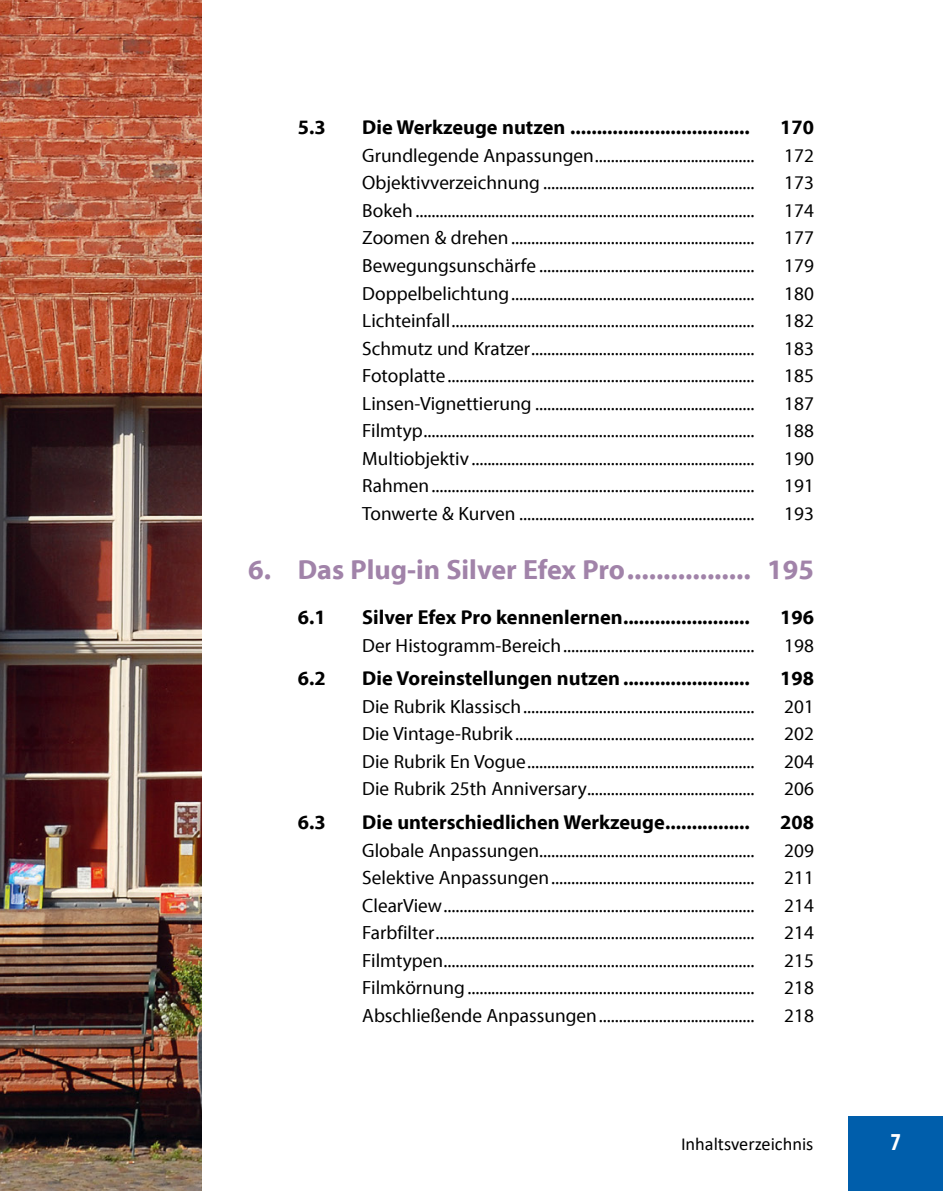
<style>
.page{position:relative;width:943px;height:1191px;background:#fff}
.page>*{position:absolute;margin:0;border:0;box-sizing:border-box;transform-origin:0 0}
.t1{font:700 28px "Myriad Pro";color:#a183a9}
.t2{font:700 condensed 24.5px "Myriad Pro";color:#fff}
.t3{font:700 20.3px "Myriad Pro";color:#000}
.t4{font:19.25px "Myriad Pro";color:#000}
.t5{font:18.38px "Calibri";color:#000}
</style>
<div class="page">
<div style="left:848px;top:1116px;width:95px;height:75px;background:#005eab"></div>
<img style="left:0;top:0;width:201px;height:1191px">
<p class="t3" style="left:298px;top:114px;width:29px">5.3</p>
<p class="t3" style="left:362px;top:114px;width:389px">Die Werkzeuge nutzen ..................................</p>
<p class="t3" style="left:780px;top:114px;width:35px">170</p>
<p class="t4" style="left:362px;top:143px;width:393px">Grundlegende Anpassungen........................................</p>
<p class="t4" style="left:784px;top:143px;width:31px">172</p>
<p class="t4" style="left:362px;top:171px;width:393px">Objektivverzeichnung .....................................................</p>
<p class="t4" style="left:784px;top:171px;width:31px">173</p>
<p class="t4" style="left:362px;top:199px;width:393px">Bokeh .....................................................................................</p>
<p class="t4" style="left:784px;top:199px;width:31px">174</p>
<p class="t4" style="left:362px;top:226px;width:393px">Zoomen &amp; drehen .............................................................</p>
<p class="t4" style="left:784px;top:226px;width:31px">177</p>
<p class="t4" style="left:362px;top:254px;width:393px">Bewegungsunschärfe ......................................................</p>
<p class="t4" style="left:784px;top:254px;width:31px">179</p>
<p class="t4" style="left:362px;top:281px;width:393px">Doppelbelichtung.............................................................</p>
<p class="t4" style="left:784px;top:281px;width:31px">180</p>
<p class="t4" style="left:362px;top:309px;width:393px">Lichteinfall............................................................................</p>
<p class="t4" style="left:784px;top:309px;width:31px">182</p>
<p class="t4" style="left:362px;top:336px;width:393px">Schmutz und Kratzer........................................................</p>
<p class="t4" style="left:784px;top:336px;width:31px">183</p>
<p class="t4" style="left:362px;top:364px;width:393px">Fotoplatte.............................................................................</p>
<p class="t4" style="left:784px;top:364px;width:31px">185</p>
<p class="t4" style="left:362px;top:391px;width:393px">Linsen-Vignettierung .......................................................</p>
<p class="t4" style="left:784px;top:391px;width:31px">187</p>
<p class="t4" style="left:362px;top:419px;width:393px">Filmtyp...................................................................................</p>
<p class="t4" style="left:784px;top:419px;width:31px">188</p>
<p class="t4" style="left:362px;top:446px;width:393px">Multiobjektiv .......................................................................</p>
<p class="t4" style="left:784px;top:446px;width:31px">190</p>
<p class="t4" style="left:362px;top:474px;width:393px">Rahmen.................................................................................</p>
<p class="t4" style="left:784px;top:474px;width:31px">191</p>
<p class="t4" style="left:362px;top:501px;width:393px">Tonwerte &amp; Kurven ...........................................................</p>
<p class="t4" style="left:784px;top:501px;width:31px">193</p>
<p class="t1" style="left:248px;top:551px;width:567px">6. Das Plug-in Silver Efex Pro................. 195</p>
<p class="t3" style="left:298px;top:604px;width:29px">6.1</p>
<p class="t3" style="left:362px;top:604px;width:389px">Silver Efex Pro kennenlernen........................</p>
<p class="t3" style="left:780px;top:604px;width:35px">196</p>
<p class="t4" style="left:362px;top:633px;width:393px">Der Histogramm-Bereich................................................</p>
<p class="t4" style="left:784px;top:633px;width:31px">198</p>
<p class="t3" style="left:298px;top:665px;width:29px">6.2</p>
<p class="t3" style="left:362px;top:665px;width:389px">Die Voreinstellungen nutzen........................</p>
<p class="t3" style="left:780px;top:665px;width:35px">198</p>
<p class="t4" style="left:362px;top:694px;width:393px">Die Rubrik Klassisch..........................................................</p>
<p class="t4" style="left:784px;top:694px;width:31px">201</p>
<p class="t4" style="left:362px;top:722px;width:393px">Die Vintage-Rubrik............................................................</p>
<p class="t4" style="left:784px;top:722px;width:31px">202</p>
<p class="t4" style="left:362px;top:749px;width:393px">Die Rubrik En Vogue.........................................................</p>
<p class="t4" style="left:784px;top:749px;width:31px">204</p>
<p class="t4" style="left:362px;top:777px;width:393px">Die Rubrik 25th Anniversary..........................................</p>
<p class="t4" style="left:784px;top:777px;width:31px">206</p>
<p class="t3" style="left:298px;top:809px;width:29px">6.3</p>
<p class="t3" style="left:362px;top:809px;width:389px">Die unterschiedlichen Werkzeuge................</p>
<p class="t3" style="left:780px;top:809px;width:35px">208</p>
<p class="t4" style="left:362px;top:838px;width:393px">Globale Anpassungen......................................................</p>
<p class="t4" style="left:784px;top:838px;width:31px">209</p>
<p class="t4" style="left:362px;top:866px;width:393px">Selektive Anpassungen...................................................</p>
<p class="t4" style="left:784px;top:866px;width:31px">211</p>
<p class="t4" style="left:362px;top:893px;width:393px">ClearView..............................................................................</p>
<p class="t4" style="left:784px;top:893px;width:31px">214</p>
<p class="t4" style="left:362px;top:921px;width:393px">Farbfilter................................................................................</p>
<p class="t4" style="left:784px;top:921px;width:31px">214</p>
<p class="t4" style="left:362px;top:948px;width:393px">Filmtypen..............................................................................</p>
<p class="t4" style="left:784px;top:948px;width:31px">215</p>
<p class="t4" style="left:362px;top:976px;width:393px">Filmkörnung........................................................................</p>
<p class="t4" style="left:784px;top:976px;width:31px">218</p>
<p class="t4" style="left:362px;top:1003px;width:393px">Abschließende Anpassungen.......................................</p>
<p class="t4" style="left:784px;top:1003px;width:31px">218</p>
<p class="t5" style="left:681px;top:1130px;width:134px">Inhaltsverzeichnis</p>
<p class="t2" style="left:890px;top:1126px;width:12px">7</p>
</div>
